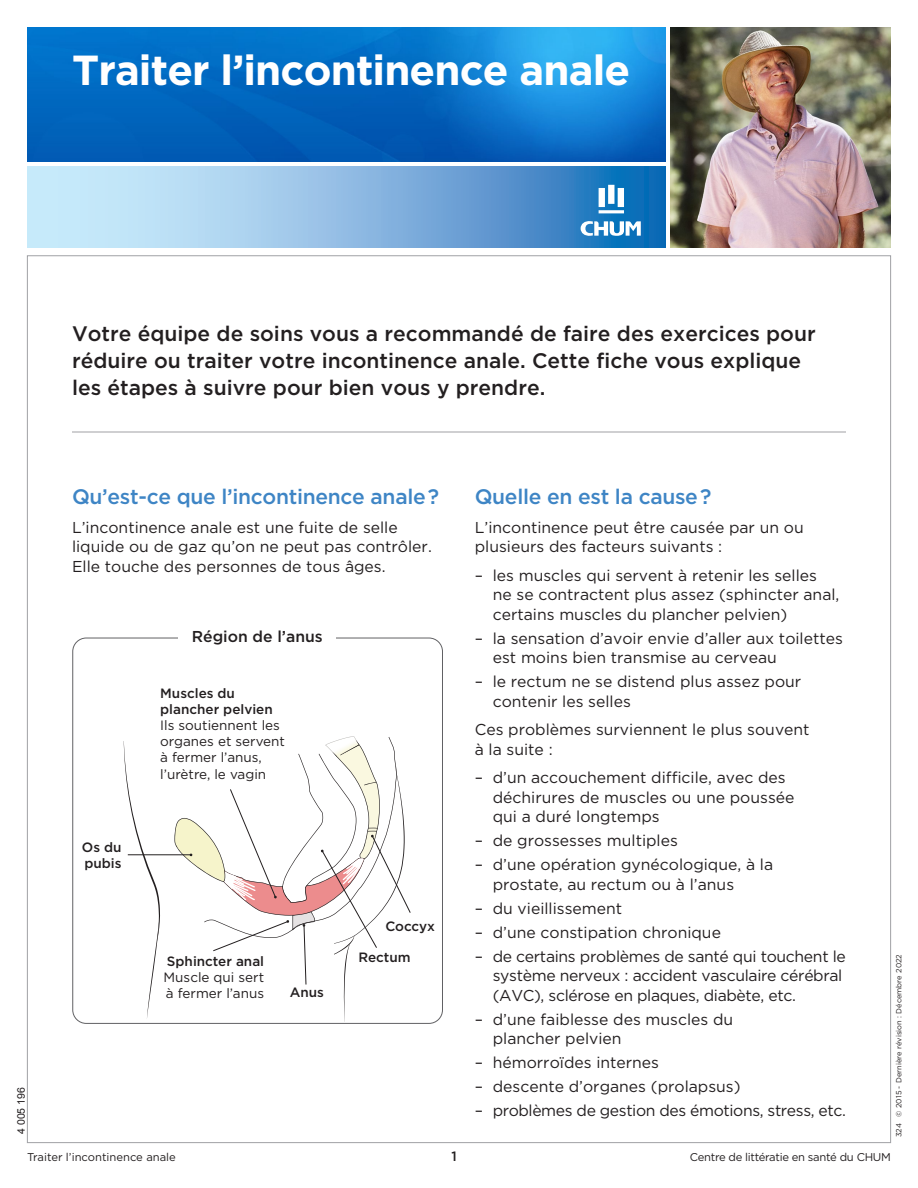
<style>
.page{position:relative;width:918px;height:1188px;background:#fff}
.page>*{position:absolute;margin:0;border:0;box-sizing:border-box;transform-origin:0 0}
.t1{font:700 42px "Gotham";letter-spacing:-.02em;color:#fff}
.t2{font:500 21px/27px "Gotham";color:#231f20}
.t3{font:500 21px "Gotham";letter-spacing:-.015em;color:#3e85c5}
.t4{font:15.75px/19.5px "Gotham";color:#231f20}
.t5{font:15.75px/19.5px "Gotham";letter-spacing:-.02em;color:#231f20}
.t6{font:15.75px "Gotham";letter-spacing:-.025em;color:#231f20}
.t7{font:500 15.75px "Gotham";color:#231f20}
.t8{font:13.5px/16.2px "Gotham";color:#231f20}
.t9{font:500 13.5px/16.2px "Gotham";color:#231f20}
.t10{font:11.25px "Gotham";letter-spacing:-.025em;color:#231f20}
.t11{font:11.25px "Gotham";color:#231f20}
.t12{font:10.5px "Arial";color:#231f20}
.t13{font:7.5px "Gotham";color:#231f20}
</style>
<div class="page">
<hr style="left:72px;top:432px;width:774px;height:1px;background:#a0a1a5">
<img style="left:27px;top:27px;width:639px;height:135px">
<img style="left:670px;top:27px;width:221px;height:221px">
<svg style="left:27px;top:166px;width:639px;height:82px;background:#85b7e0"></svg>
<svg style="left:599px;top:185px;width:25px;height:28px"></svg>
<svg style="left:581px;top:221px;width:60px;height:15px"></svg>
<svg style="left:124px;top:745px;width:36px;height:273px"></svg>
<hr style="left:128px;top:855px;width:63px;height:1px;background:#231f20">
<svg style="left:174px;top:736px;width:237px;height:286px"></svg>
<h1 class="t1" style="left:72px;top:44px;width:560px">Traiter l’incontinence anale</h1>
<p class="t12" style="left:14px;top:1134px;width:48px;rotate:-90deg">4 005 196</p>
<h2 class="t2" style="left:72px;top:320px;width:745px">Votre équipe de soins vous a recommandé de faire des exercices pour réduire ou traiter votre incontinence anale. Cette fiche vous explique les étapes à suivre pour bien vous y prendre.</h2>
<h2 class="t3" style="left:72px;top:483px;width:369px">Qu’est-ce que l’incontinence anale ?</h2>
<p class="t4" style="left:72px;top:517px;width:361px">L’incontinence anale est une fuite de selle liquide ou de gaz qu’on ne peut pas contrôler.<br>Elle touche des personnes de tous âges.</p>
<p class="t7" style="left:192px;top:626px;width:132px">Région de l’anus</p>
<p class="t9" style="left:82px;top:839px;width:41px">Os du pubis</p>
<p class="t9" style="left:160px;top:684px;width:114px">Muscles du plancher pelvien</p>
<p class="t8" style="left:160px;top:717px;width:126px">Ils soutiennent les organes et servent à fermer l’anus, l’urètre, le vagin</p>
<p class="t9" style="left:167px;top:953px;width:99px">Sphincter anal</p>
<p class="t8" style="left:164px;top:969px;width:102px">Muscle qui sert à fermer l’anus</p>
<p class="t9" style="left:290px;top:984px;width:36px">Anus</p>
<p class="t9" style="left:385px;top:918px;width:51px">Coccyx</p>
<p class="t9" style="left:358px;top:949px;width:54px">Rectum</p>
<h2 class="t3" style="left:475px;top:483px;width:238px">Quelle en est la cause ?</h2>
<p class="t4" style="left:475px;top:517px;width:331px">L’incontinence peut être causée par un ou plusieurs des facteurs suivants :</p>
<p class="t4" style="left:493px;top:565px;width:348px;text-indent:-18px">– les muscles qui servent à retenir les selles ne se contractent plus assez (sphincter anal, certains muscles du plancher pelvien)</p>
<p class="t4" style="left:493px;top:628px;width:352px;text-indent:-18px">– la sensation d’avoir envie d’aller aux toilettes est moins bien transmise au cerveau</p>
<p class="t4" style="left:493px;top:672px;width:310px;text-indent:-18px">– le rectum ne se distend plus assez pour contenir les selles</p>
<p class="t4" style="left:475px;top:720px;width:336px">Ces problèmes surviennent le plus souvent à la suite :</p>
<p class="t4" style="left:493px;top:768px;width:303px;text-indent:-18px">– d’un accouchement difficile, avec des déchirures de muscles ou une poussée qui a duré longtemps</p>
<p class="t4" style="left:475px;top:831px;width:205px">– de grossesses multiples</p>
<p class="t4" style="left:493px;top:855px;width:282px;text-indent:-18px">– d’une opération gynécologique, à la prostate, au rectum ou à l’anus</p>
<p class="t4" style="left:475px;top:898px;width:149px">– du vieillissement</p>
<p class="t4" style="left:475px;top:922px;width:248px">– d’une constipation chronique</p>
<p class="t5" style="left:493px;top:946px;width:355px;text-indent:-18px">– de certains problèmes de santé qui touchent le système nerveux : accident vasculaire cérébral (AVC), sclérose en plaques, diabète, etc.</p>
<p class="t4" style="left:493px;top:1009px;width:242px;text-indent:-18px">– d’une faiblesse des muscles du plancher pelvien</p>
<p class="t4" style="left:475px;top:1053px;width:186px">– hémorroïdes internes</p>
<p class="t4" style="left:475px;top:1077px;width:267px">– descente d’organes (prolapsus)</p>
<p class="t6" style="left:475px;top:1101px;width:373px">– problèmes de gestion des émotions, stress, etc.</p>
<p class="t13" style="left:894px;top:1137px;width:185px;rotate:-90deg">324 © 2015 - Dernière révision : Décembre 2022</p>
<p class="t11" style="left:27px;top:1150px;width:150px">Traiter l’incontinence anale</p>
<p class="t9" style="left:451px;top:1148px;width:7px">1</p>
<p class="t10" style="left:690px;top:1150px;width:203px">Centre de littératie en santé du CHUM</p>
</div>
